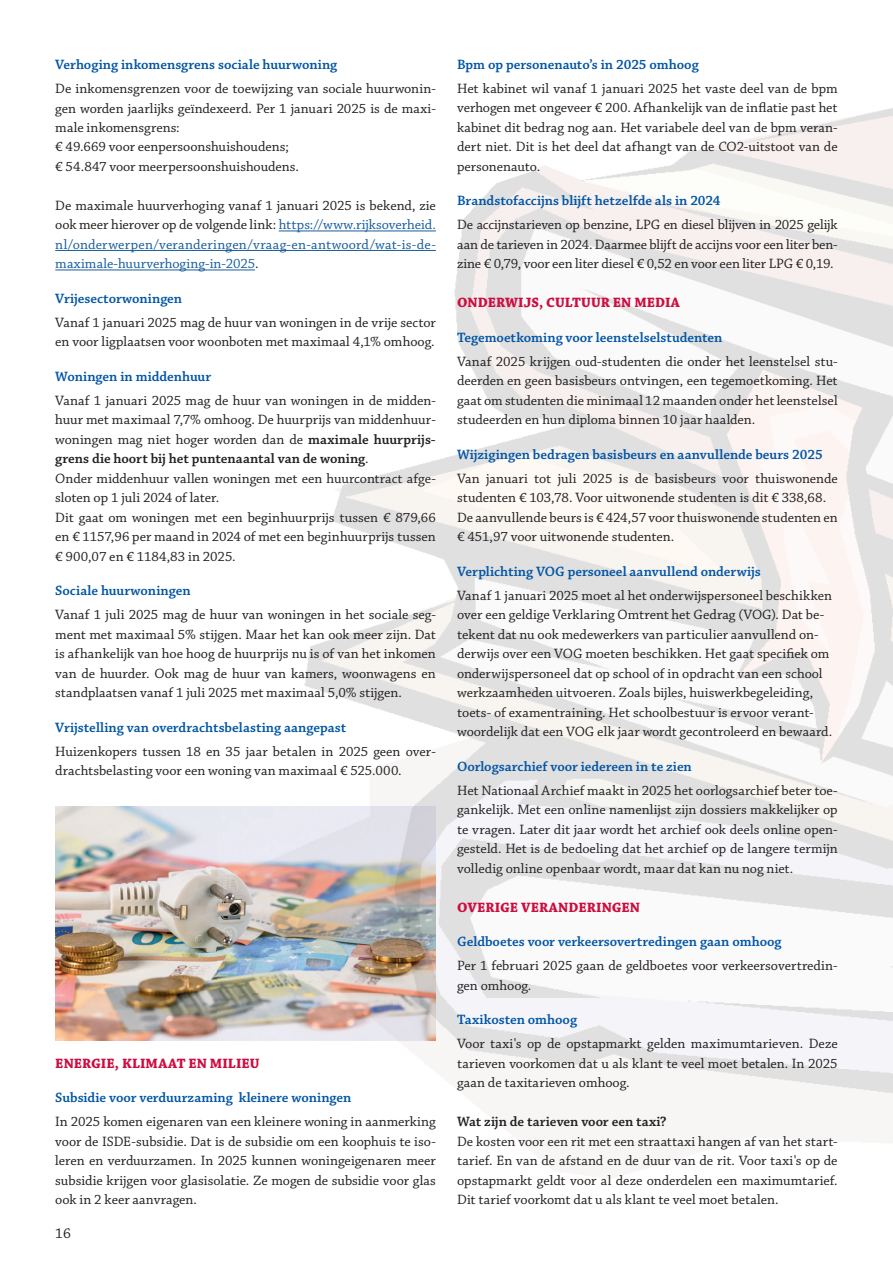
<style>
.page{position:relative;width:893px;height:1263px;background:#fff}
.page>*{position:absolute;margin:0;border:0;box-sizing:border-box;transform-origin:0 0}
.t1{font:15px "Chaparral Pro";color:#231f20}
.t2{font:14.25px/19.5px "Chaparral Pro";color:#231f20;text-align:justify}
.t3{font:600 14.25px "Chaparral Pro";color:#0155a5}
.t4{font:14.25px/19.5px "Chaparral Pro";letter-spacing:.01em;color:#175d9e;text-align:justify}
.t5{font:700 14.25px "Chaparral Pro";letter-spacing:.005em;color:#cd0d40}
.t6{font:600 14.25px "Chaparral Pro";color:#231f20}
.s1{color:#231f20}
.s2{font-weight:600}
</style>
<div class="page">
<img style="left:55px;top:806px;width:162px;height:234px">
<img style="left:217px;top:108px;width:676px;height:986px">
<hr style="left:279px;top:231px;width:157px;height:1px;background:#175d9e">
<hr style="left:55px;top:250px;width:381px;height:1px;background:#175d9e">
<hr style="left:55px;top:270px;width:200px;height:1px;background:#175d9e">
<p class="t3" style="left:55px;top:56px;width:284px">Verhoging inkomensgrens sociale huurwoning</p>
<p class="t2" style="left:55px;top:79px;width:382px;text-align:left">De inkomensgrenzen voor de toewijzing van sociale huurwonin&shy;gen worden jaarlijks geïndexeerd. Per 1 januari 2025 is de maxi&shy;male inkomensgrens:<br>€ 49.669 voor eenpersoonshuishoudens;<br>€ 54.847 voor meerpersoonshuishoudens.</p>
<p class="t4" style="left:55px;top:196px;width:382px"><span class="s1">De maximale huurverhoging vanaf 1 januari 2025 is bekend, zie ook meer hierover op de volgende link:</span> https://www.rijksoverheid. nl/onderwerpen/veranderingen/vraag-en-antwoord/wat-is-de&shy;maximale-huurverhoging-in-2025<span class="s1">.</span></p>
<p class="t3" style="left:55px;top:290px;width:128px">Vrijesectorwoningen</p>
<p class="t2" style="left:55px;top:313px;width:382px">Vanaf 1 januari 2025 mag de huur van woningen in de vrije sector en voor ligplaatsen voor woonboten met maximaal 4,1% omhoog.</p>
<p class="t3" style="left:55px;top:368px;width:158px">Woningen in middenhuur</p>
<p class="t2" style="left:55px;top:391px;width:382px;text-align:left">Vanaf 1 januari 2025 mag de huur van woningen in de midden&shy;huur met maximaal 7,7% omhoog. De huurprijs van middenhuur&shy;woningen mag niet hoger worden dan de <span class="s2">maximale huurprijs&shy;grens die hoort bij het puntenaantal van de woning</span>.<br>Onder middenhuur vallen woningen met een huurcontract afge&shy;sloten op 1 juli 2024 of later.<br>Dit gaat om woningen met een beginhuurprijs tussen € 879,66 en € 1157,96 per maand in 2024 of met een beginhuurprijs tussen € 900,07 en € 1184,83 in 2025.</p>
<p class="t3" style="left:55px;top:583px;width:137px">Sociale huurwoningen</p>
<p class="t2" style="left:55px;top:606px;width:382px">Vanaf 1 juli 2025 mag de huur van woningen in het sociale seg&shy;ment met maximaal 5% stijgen. Maar het kan ook meer zijn. Dat is afhankelijk van hoe hoog de huurprijs nu is of van het inkomen van de huurder. Ook mag de huur van kamers, woonwagens en standplaatsen vanaf 1 juli 2025 met maximaal 5,0% stijgen.</p>
<p class="t3" style="left:55px;top:719px;width:292px">Vrijstelling van overdrachtsbelasting aangepast</p>
<p class="t2" style="left:55px;top:742px;width:382px">Huizenkopers tussen 18 en 35 jaar betalen in 2025 geen over&shy;drachtsbelasting voor een woning van maximaal € 525.000.</p>
<p class="t5" style="left:55px;top:1055px;width:206px">ENERGIE, KLIMAAT EN MILIEU</p>
<p class="t3" style="left:55px;top:1090px;width:298px">Subsidie voor verduurzaming kleinere woningen</p>
<p class="t2" style="left:55px;top:1113px;width:382px">In 2025 komen eigenaren van een kleinere woning in aanmerking voor de ISDE-subsidie. Dat is de subsidie om een koophuis te iso&shy;leren en verduurzamen. In 2025 kunnen woningeigenaren meer subsidie krijgen voor glasisolatie. Ze mogen de subsidie voor glas ook in 2 keer aanvragen.</p>
<p class="t1" style="left:55px;top:1225px;width:17px">16</p>
<p class="t3" style="left:457px;top:56px;width:243px">Bpm op personenauto’s in 2025 omhoog</p>
<p class="t2" style="left:457px;top:79px;width:382px">Het kabinet wil vanaf 1 januari 2025 het vaste deel van de bpm verhogen met ongeveer € 200. Afhankelijk van de inflatie past het kabinet dit bedrag nog aan. Het variabele deel van de bpm veran&shy;dert niet. Dit is het deel dat afhangt van de CO2-uitstoot van de personenauto.</p>
<p class="t3" style="left:457px;top:193px;width:265px">Brandstofaccijns blijft hetzelfde als in 2024</p>
<p class="t2" style="left:457px;top:216px;width:382px">De accijnstarieven op benzine, LPG en diesel blijven in 2025 gelijk aan de tarieven in 2024. Daarmee blijft de accijns voor een liter ben&shy;zine € 0,79, voor een liter diesel € 0,52 en voor een liter LPG € 0,19.</p>
<p class="t5" style="left:457px;top:294px;width:224px">ONDERWIJS, CULTUUR EN MEDIA</p>
<p class="t3" style="left:457px;top:329px;width:267px">Tegemoetkoming voor leenstelselstudenten</p>
<p class="t2" style="left:457px;top:352px;width:382px">Vanaf 2025 krijgen oud-studenten die onder het leenstelsel stu&shy;deerden en geen basisbeurs ontvingen, een tegemoetkoming. Het gaat om studenten die minimaal 12 maanden onder het leenstelsel studeerden en hun diploma binnen 10 jaar haalden.</p>
<p class="t3" style="left:457px;top:446px;width:367px">Wijzigingen bedragen basisbeurs en aanvullende beurs 2025</p>
<p class="t2" style="left:457px;top:469px;width:382px;text-align:left">Van januari tot juli 2025 is de basisbeurs voor thuiswonende studenten € 103,78. Voor uitwonende studenten is dit € 338,68.<br>De aanvullende beurs is € 424,57 voor thuiswonende studenten en € 451,97 voor uitwonende studenten.</p>
<p class="t3" style="left:457px;top:563px;width:305px">Verplichting VOG personeel aanvullend onderwijs</p>
<p class="t2" style="left:457px;top:586px;width:377px;text-align:left">Vanaf 1 januari 2025 moet al het onderwijspersoneel beschikken over een geldige Verklaring Omtrent het Gedrag (VOG). Dat be&shy;tekent dat nu ook medewerkers van particulier aanvullend on&shy;derwijs over een VOG moeten beschikken. Het gaat specifiek om onderwijspersoneel dat op school of in opdracht van een school werkzaamheden uitvoeren. Zoals bijles, huiswerkbegeleiding, toets- of examentraining. Het schoolbestuur is ervoor verant&shy;woordelijk dat een VOG elk jaar wordt gecontroleerd en bewaard.</p>
<p class="t3" style="left:457px;top:758px;width:236px">Oorlogsarchief voor iedereen in te zien</p>
<p class="t2" style="left:457px;top:781px;width:382px">Het Nationaal Archief maakt in 2025 het oorlogsarchief beter toe&shy;gankelijk. Met een online namenlijst zijn dossiers makkelijker op te vragen. Later dit jaar wordt het archief ook deels online open&shy;gesteld. Het is de bedoeling dat het archief op de langere termijn volledig online openbaar wordt, maar dat kan nu nog niet.</p>
<p class="t5" style="left:457px;top:899px;width:184px">OVERIGE VERANDERINGEN</p>
<p class="t3" style="left:457px;top:934px;width:326px">Geldboetes voor verkeersovertredingen gaan omhoog</p>
<p class="t2" style="left:457px;top:956px;width:382px">Per 1 februari 2025 gaan de geldboetes voor verkeersovertredin&shy;gen omhoog.</p>
<p class="t3" style="left:457px;top:1012px;width:122px">Taxikosten omhoog</p>
<p class="t2" style="left:457px;top:1034px;width:382px">Voor taxi's op de opstapmarkt gelden maximumtarieven. Deze tarieven voorkomen dat u als klant te veel moet betalen. In 2025 gaan de taxitarieven omhoog.</p>
<p class="t6" style="left:457px;top:1114px;width:211px">Wat zijn de tarieven voor een taxi?</p>
<p class="t2" style="left:457px;top:1132px;width:382px">De kosten voor een rit met een straattaxi hangen af van het start&shy;tarief. En van de afstand en de duur van de rit. Voor taxi's op de opstapmarkt geldt voor al deze onderdelen een maximumtarief.<br>Dit tarief voorkomt dat u als klant te veel moet betalen.</p>
</div>
